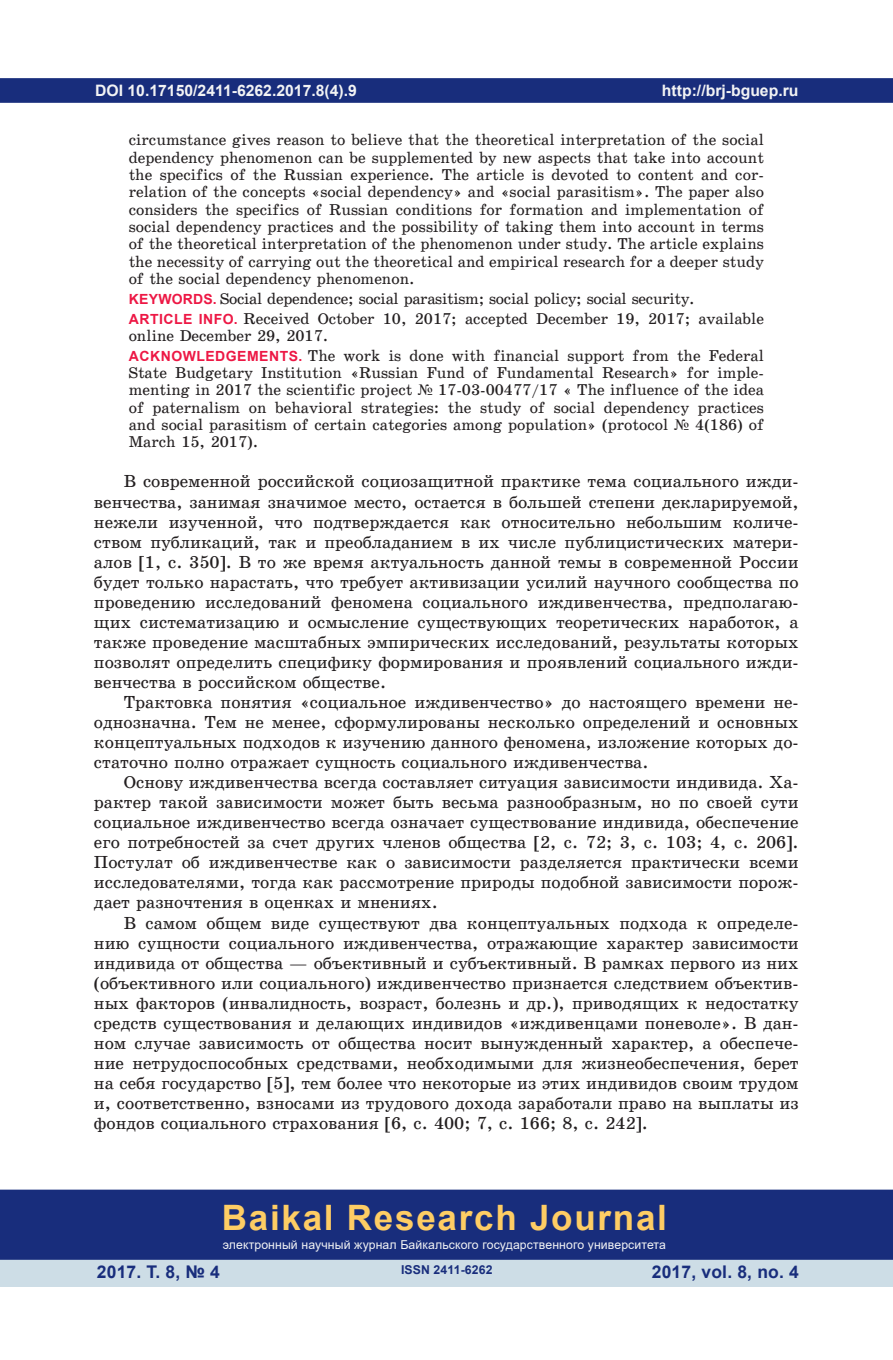
<style>
.page{position:relative;width:893px;height:1360px;background:#fff}
.page>*{position:absolute;margin:0;border:0;box-sizing:border-box;transform-origin:0 0}
.t1{font:700 35px "Arial";letter-spacing:.05em;color:#fecd64}
.t2{font:17.5px/20.1px "School Book C";color:#231f20;text-align:justify}
.t3{font:700 17.5px "Arial";letter-spacing:.01em;color:#182d7c}
.t4{font:15.75px/17.3px "School Book C";color:#231f20;text-align:justify}
.t5{font:15.75px/19.8px "School Book C";letter-spacing:-.02em;color:#231f20}
.t6{font:700 15.75px "Arial";color:#f2f3f4}
.t7{font:12.25px "Arial";letter-spacing:.01em;color:#f2f3f4}
.t8{font:700 12.25px "Arial";letter-spacing:.01em;color:#182d7c}
.s1{font-family:"Arial";font-weight:700;font-size:14px;color:#ed1845}
.s2{font-family:"Times New Roman"}
</style>
<div class="page">
<div style="left:1px;top:79px;width:891px;height:23px;background:#182d7c"></div>
<div style="left:0;top:78px;width:893px;height:25px;border:2px solid #182d7c"></div>
<div style="left:0;top:1258px;width:893px;height:28px;background:#cddde6"></div>
<div style="left:1px;top:1190px;width:891px;height:68px;background:#182d7c"></div>
<div style="left:0;top:1189px;width:893px;height:70px;border:2px solid #182d7c"></div>
<p class="t6" style="left:95px;top:79px;width:263px">DOI 10.17150/2411-6262.2017.8(4).9</p>
<p class="t4" style="left:129px;top:131px;width:637px">circumstance gives reason to believe that the theoretical interpretation of the social dependency phenomenon can be supplemented by new aspects that take into account the specifics of the Russian experience. The article is devoted to content and cor&shy;relation of the concepts «social dependency» and «social parasitism». The paper also considers the specifics of Russian conditions for formation and implementation of social dependency practices and the possibility of taking them into account in terms of the theoretical interpretation of the phenomenon under study. The article explains the necessity of carrying out the theoretical and empirical research for a deeper study of the social dependency phenomenon.</p>
<p class="t5" style="left:129px;top:289px;width:636px"><span class="s1">KEYWORDS.</span> Social dependence; social parasitism; social policy; social security.<br><span class="s1">ARTICLE INFO.</span> Received October 10, 2017; accepted December 19, 2017; available</p>
<p class="t4" style="left:129px;top:326px;width:637px;line-height:19.8px">online December 29, 2017.<br><span class="s1">ACKNOWLEDGEMENTS.</span> The work is done with financial support from the Federal</p>
<p class="t4" style="left:129px;top:364px;width:637px">State Budgetary Institution «Russian Fund of Fundamental Research» for imple&shy;menting in 2017 the scientific project <span class="s2">№</span> 17-03-00477/17 « The influence of the idea of paternalism on behavioral strategies: the study of social dependency practices and social parasitism of certain categories among population» (protocol <span class="s2">№</span> 4(186) of March 15, 2017).</p>
<p class="t2" style="left:94px;top:472px;width:706px;text-indent:30px">В современной российской социозащитной практике тема социального ижди&shy;венчества, занимая значимое место, остается в большей степени декларируемой, нежели изученной, что подтверждается как относительно небольшим количе&shy;ством публикаций, так и преобладанием в их числе публицистических матери&shy;алов [1, с. 350]. В то же время актуальность данной темы в современной России будет только нарастать, что требует активизации усилий научного сообщества по проведению исследований феномена социального иждивенчества, предполагаю&shy;щих систематизацию и осмысление существующих теоретических наработок, а также проведение масштабных эмпирических исследований, результаты которых позволят определить специфику формирования и проявлений социального ижди&shy;венчества в российском обществе.</p>
<p class="t2" style="left:94px;top:692px;width:706px;text-indent:30px">Трактовка понятия «социальное иждивенчество» до настоящего времени не&shy;однозначна. Тем не менее, сформулированы несколько определений и основных концептуальных подходов к изучению данного феномена, изложение которых до&shy;статочно полно отражает сущность социального иждивенчества.</p>
<p class="t2" style="left:94px;top:772px;width:706px;text-indent:30px">Основу иждивенчества всегда составляет ситуация зависимости индивида. Ха&shy;рактер такой зависимости может быть весьма разнообразным, но по своей сути социальное иждивенчество всегда означает существование индивида, обеспечение его потребностей за счет других членов общества [2, с. 72; 3, с. 103; 4, с. 206].<br>Постулат об иждивенчестве как о зависимости разделяется практически всеми исследователями, тогда как рассмотрение природы подобной зависимости порож&shy;дает разночтения в оценках и мнениях.</p>
<p class="t2" style="left:94px;top:912px;width:706px;text-indent:30px">В самом общем виде существуют два концептуальных подхода к определе&shy;нию сущности социального иждивенчества, отражающие характер зависимости индивида от общества — объективный и субъективный. В рамках первого из них (объективного или социального) иждивенчество признается следствием объектив&shy;ных факторов (инвалидность, возраст, болезнь и др.), приводящих к недостатку средств существования и делающих индивидов «иждивенцами поневоле». В дан&shy;ном случае зависимость от общества носит вынужденный характер, а обеспече&shy;ние нетрудоспособных средствами, необходимыми для жизнеобеспечения, берет на себя государство [5], тем более что некоторые из этих индивидов своим трудом и, соответственно, взносами из трудового дохода заработали право на выплаты из фондов социального страхования [6, с. 400; 7, с. 166; 8, с. 242].</p>
<p class="t6" style="left:662px;top:79px;width:138px">http://brj-bguep.ru</p>
<h1 class="t1" style="left:222px;top:1192px;width:447px">Baikal Research Journal</h1>
<p class="t7" style="left:223px;top:1236px;width:445px">электронный научный журнал Байкальского государственного университета</p>
<p class="t8" style="left:401px;top:1261px;width:93px">ISSN 2411-6262</p>
<p class="t3" style="left:97px;top:1259px;width:125px">2017. Т. 8, № 4</p>
<p class="t3" style="left:652px;top:1259px;width:149px">2017, vol. 8, no. 4</p>
</div>
